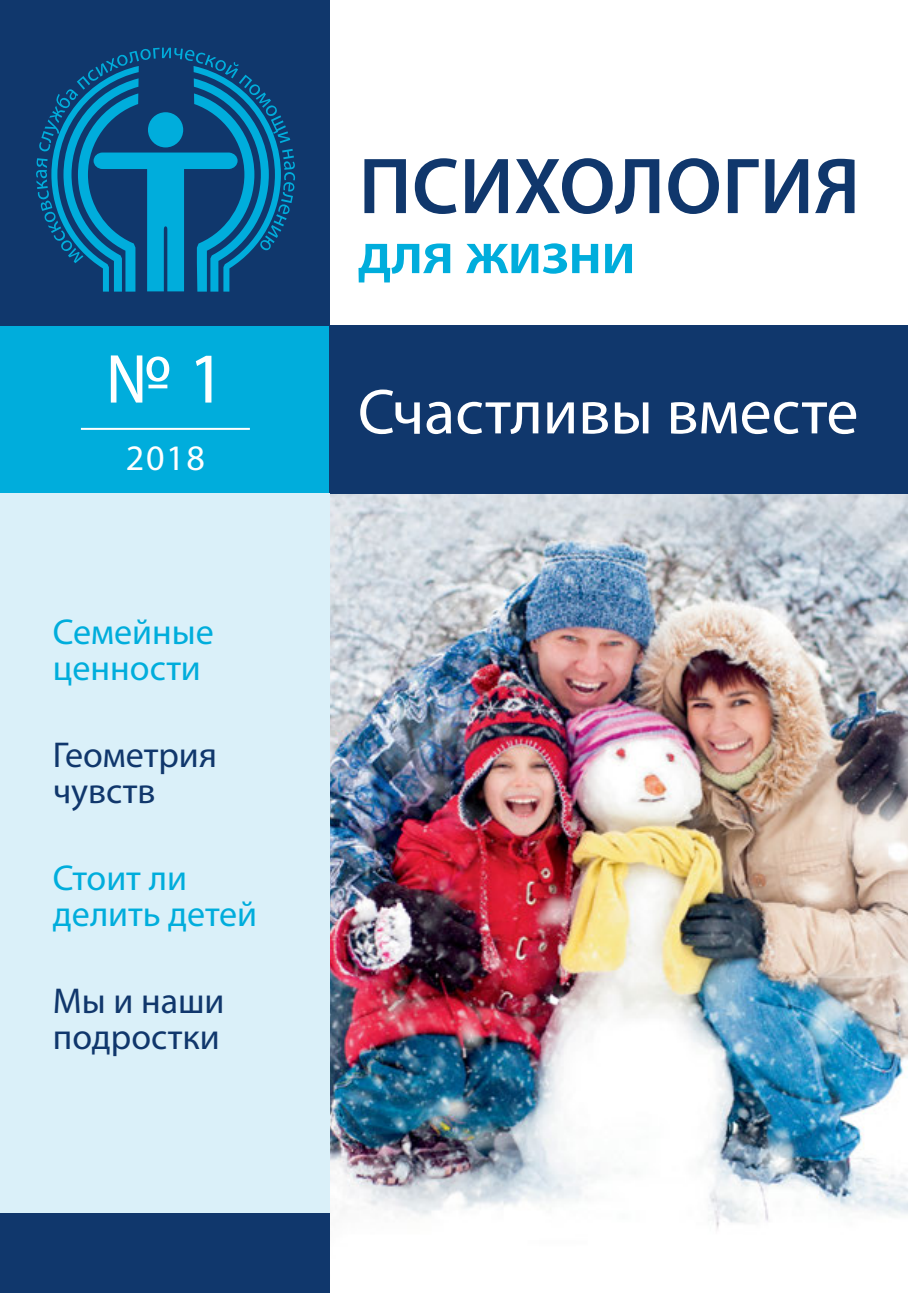
<style>
.page{position:relative;width:908px;height:1293px;background:#fff}
.page>*{position:absolute;margin:0;border:0;box-sizing:border-box;transform-origin:0 0}
.t1{font:600 80px "Myriad Pro";letter-spacing:.005em;color:#10376c}
.t2{font:72px "Myriad Pro";color:#fff}
.t3{font:64px "Myriad Pro";color:#fff}
.t4{font:600 60px "Myriad Pro";letter-spacing:-.015em;color:#00addc}
.t5{font:36px/36px "Myriad Pro";color:#00addc}
.t6{font:36px/36px "Myriad Pro";color:#10376c}
.t7{font:36px "Myriad Pro";color:#fff}
</style>
<div class="page">
<img style="left:329px;top:493px;width:578px;height:800px">
<div style="left:0;top:325px;width:329px;height:168px;background:#00addc"></div>
<div style="left:329px;top:325px;width:578px;height:168px;background:#10376c"></div>
<div style="left:0;top:493px;width:329px;height:799px;background:#daf0f9"></div>
<hr style="left:81px;top:428px;width:169px;height:2px;background:#fff">
<div style="left:0;top:1213px;width:329px;height:80px;background:#10376c"></div>
<div style="left:0;top:0;width:329px;height:325px;background:#10376c"></div>
<svg style="left:36px;top:48px;width:259px;height:244px"></svg>
<h2 class="t2" style="left:105px;top:334px;width:121px">№ 1</h2>
<p class="t7" style="left:126px;top:436px;width:81px">2018</p>
<p class="t5" style="left:53px;top:613px;width:162px">Семейные ценности</p>
<p class="t6" style="left:53px;top:736px;width:165px">Геометрия чувств</p>
<p class="t5" style="left:53px;top:859px;width:206px">Стоит ли делить детей</p>
<p class="t6" style="left:53px;top:982px;width:173px">Мы и наши подростки</p>
<h1 class="t1" style="left:358px;top:135px;width:502px">ПСИХОЛОГИЯ</h1>
<h3 class="t4" style="left:358px;top:215px;width:279px">для жизни</h3>
<h3 class="t3" style="left:358px;top:372px;width:502px">Счастливы вместе</h3>
</div>
